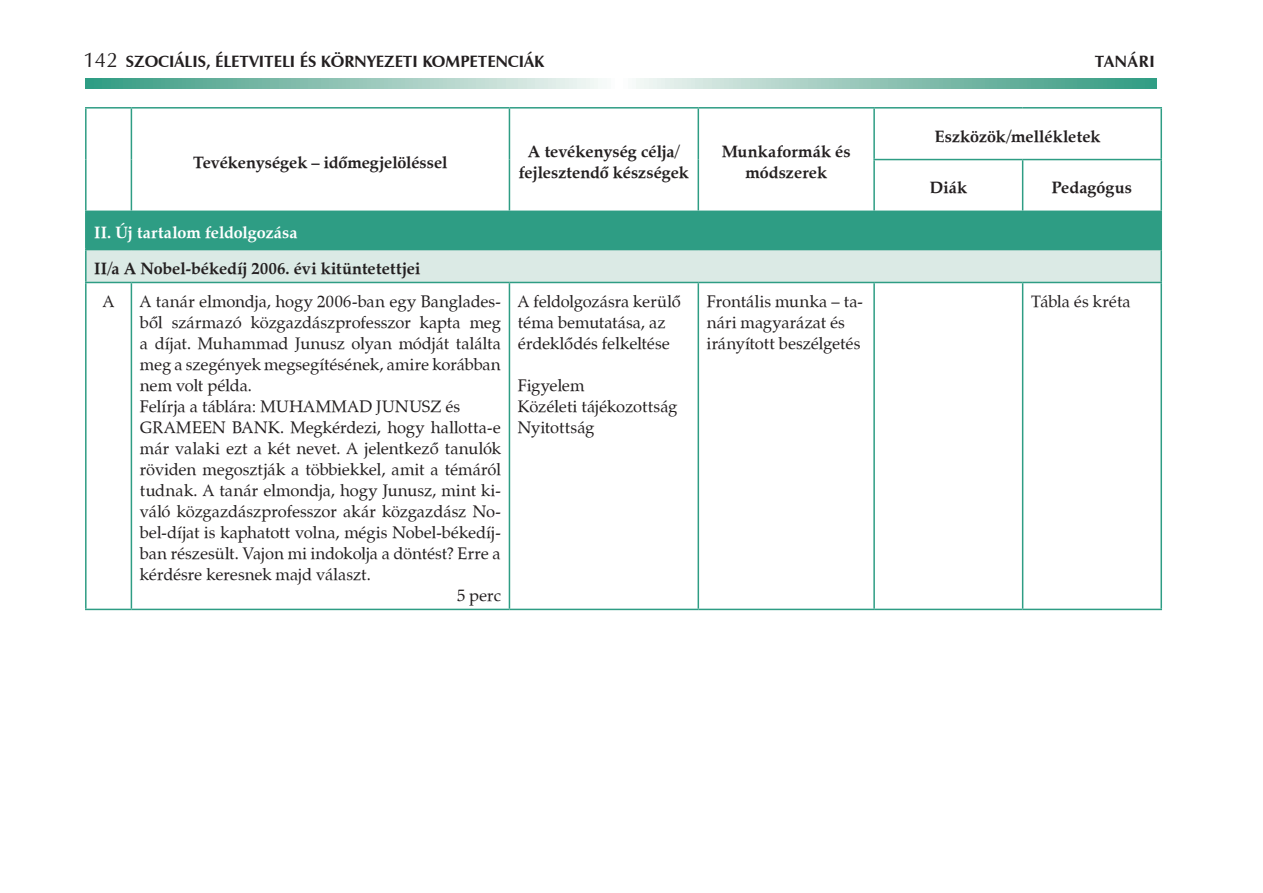
<style>
.page{position:relative;width:1263px;height:893px;background:#fff}
.page>*{position:absolute;margin:0;border:0;box-sizing:border-box;transform-origin:0 0}
.t1{font:16.5px/21px "Zapf Calligraphic 801 PFL Normal";color:#231f20}
.t2{font:16.5px/21px "Zapf Calligraphic 801 PFL Bold";color:#231f20;text-align:center}
.t3{font:16.5px "Zapf Humanist 601 PFL Bold";color:#231f20}
.t4{font:16.5px "Zapf Calligraphic 801 PFL Normal";letter-spacing:.02em;color:#231f20}
.t5{font:16.5px "Zapf Calligraphic 801 PFL Bold";letter-spacing:.015em;color:#fff}
.s1{font-family:"Zapf Humanist 601 PFL Normal";font-size:21px}
</style>
<div class="page">
<svg style="left:85px;top:78px;width:1072px;height:11px"></svg>
<div style="left:86px;top:211px;width:1075px;height:39px;background:#2e9d84"></div>
<div style="left:86px;top:250px;width:1075px;height:32px;background:#dbeae5"></div>
<hr style="left:85px;top:107px;width:46px;height:2px;background:#2e9d84">
<hr style="left:85px;top:109px;width:2px;height:51px;background:#2e9d84">
<hr style="left:131px;top:107px;width:378px;height:2px;background:#2e9d84">
<hr style="left:131px;top:109px;width:1px;height:51px;background:#2e9d84">
<hr style="left:509px;top:107px;width:189px;height:2px;background:#2e9d84">
<hr style="left:509px;top:109px;width:1px;height:51px;background:#2e9d84">
<hr style="left:698px;top:107px;width:176px;height:2px;background:#2e9d84">
<hr style="left:697px;top:109px;width:2px;height:51px;background:#2e9d84">
<hr style="left:874px;top:107px;width:149px;height:2px;background:#2e9d84">
<hr style="left:873px;top:109px;width:2px;height:50px;background:#2e9d84">
<hr style="left:1023px;top:107px;width:139px;height:2px;background:#2e9d84">
<hr style="left:1160px;top:109px;width:2px;height:50px;background:#2e9d84">
<hr style="left:85px;top:160px;width:2px;height:51px;background:#2e9d84">
<hr style="left:131px;top:160px;width:1px;height:51px;background:#2e9d84">
<hr style="left:509px;top:160px;width:1px;height:51px;background:#2e9d84">
<hr style="left:697px;top:160px;width:2px;height:51px;background:#2e9d84">
<hr style="left:873px;top:159px;width:150px;height:1px;background:#2e9d84">
<hr style="left:873px;top:160px;width:2px;height:51px;background:#2e9d84">
<hr style="left:1023px;top:159px;width:139px;height:1px;background:#2e9d84">
<hr style="left:1022px;top:160px;width:1px;height:51px;background:#2e9d84">
<hr style="left:1160px;top:160px;width:2px;height:51px;background:#2e9d84">
<hr style="left:85px;top:211px;width:46px;height:1px;background:#2e9d84">
<hr style="left:85px;top:212px;width:2px;height:37px;background:#2e9d84">
<hr style="left:1023px;top:211px;width:139px;height:1px;background:#2e9d84">
<hr style="left:1160px;top:212px;width:2px;height:37px;background:#2e9d84">
<hr style="left:85px;top:249px;width:46px;height:1px;background:#2e9d84">
<hr style="left:85px;top:250px;width:2px;height:32px;background:#2e9d84">
<hr style="left:1023px;top:249px;width:139px;height:1px;background:#2e9d84">
<hr style="left:1160px;top:250px;width:2px;height:32px;background:#2e9d84">
<hr style="left:85px;top:282px;width:46px;height:1px;background:#2e9d84">
<hr style="left:85px;top:283px;width:2px;height:326px;background:#2e9d84">
<hr style="left:131px;top:282px;width:378px;height:1px;background:#2e9d84">
<hr style="left:131px;top:283px;width:1px;height:326px;background:#2e9d84">
<hr style="left:509px;top:282px;width:189px;height:1px;background:#2e9d84">
<hr style="left:509px;top:283px;width:1px;height:326px;background:#2e9d84">
<hr style="left:698px;top:282px;width:176px;height:1px;background:#2e9d84">
<hr style="left:697px;top:283px;width:2px;height:326px;background:#2e9d84">
<hr style="left:874px;top:282px;width:149px;height:1px;background:#2e9d84">
<hr style="left:873px;top:283px;width:2px;height:326px;background:#2e9d84">
<hr style="left:1023px;top:282px;width:139px;height:1px;background:#2e9d84">
<hr style="left:1022px;top:283px;width:1px;height:326px;background:#2e9d84">
<hr style="left:1160px;top:283px;width:2px;height:326px;background:#2e9d84">
<hr style="left:85px;top:609px;width:46px;height:1px;background:#2e9d84">
<hr style="left:131px;top:609px;width:378px;height:1px;background:#2e9d84">
<hr style="left:509px;top:609px;width:189px;height:1px;background:#2e9d84">
<hr style="left:698px;top:609px;width:176px;height:1px;background:#2e9d84">
<hr style="left:874px;top:609px;width:149px;height:1px;background:#2e9d84">
<hr style="left:1023px;top:609px;width:139px;height:1px;background:#2e9d84">
<p class="t3" style="left:83px;top:51px;width:462px"><span class="s1">142</span> Szociális, életviteli és környezeti kompetenciák</p>
<p class="t3" style="left:1095px;top:51px;width:43px">tanÁRI</p>
<p class="t2" style="left:193px;top:151px;width:256px">Tevékenységek – időmegjelöléssel</p>
<p class="t2" style="left:519px;top:141px;width:172px">A tevékenység célja/ fejlesztendő készségek</p>
<p class="t2" style="left:722px;top:141px;width:131px">Munkaformák és módszerek</p>
<p class="t2" style="left:935px;top:125px;width:167px">Eszközök/mellékletek</p>
<p class="t2" style="left:930px;top:177px;width:39px">Diák</p>
<p class="t2" style="left:1052px;top:177px;width:82px">Pedagógus</p>
<p class="t5" style="left:94px;top:222px;width:205px">II . Új tartalom feldolgozása</p>
<p class="t2" style="left:94px;top:258px;width:327px">II/a A Nobel-békedíj 2006. évi kitüntetettjei</p>
<p class="t1" style="left:103px;top:291px;width:13px">A</p>
<p class="t1" style="left:140px;top:291px;width:362px">A tanár elmondja, hogy 2006-ban egy Banglades-</p>
<p class="t1" style="left:140px;top:312px;width:362px">ből származó közgazdászprofesszor kapta meg</p>
<p class="t1" style="left:140px;top:333px;width:362px">a díjat. Muhammad Junusz olyan módját találta</p>
<p class="t1" style="left:140px;top:354px;width:362px">meg a szegények megsegítésének, amire korábban</p>
<p class="t1" style="left:140px;top:375px;width:113px">nem volt példa.</p>
<p class="t4" style="left:140px;top:396px;width:322px">Felírja a táblára: MUHAMMAD JUNUSZ és</p>
<p class="t1" style="left:140px;top:417px;width:362px">GRAMEEN BANK. Megkérdezi, hogy hallotta-e</p>
<p class="t1" style="left:140px;top:438px;width:362px">már valaki ezt a két nevet. A jelentkező tanulók</p>
<p class="t1" style="left:140px;top:459px;width:362px">röviden megosztják a többiekkel, amit a témáról</p>
<p class="t1" style="left:140px;top:480px;width:362px">tudnak. A tanár elmondja, hogy Junusz, mint ki-</p>
<p class="t1" style="left:140px;top:501px;width:362px">váló közgazdászprofesszor akár közgazdász No-</p>
<p class="t1" style="left:140px;top:522px;width:362px">bel-díjat is kaphatott volna, mégis Nobel-békedíj-</p>
<p class="t1" style="left:140px;top:543px;width:362px">ban részesült. Vajon mi indokolja a döntést? Erre a</p>
<p class="t1" style="left:140px;top:564px;width:232px">kérdésre keresnek majd választ.</p>
<p class="t1" style="left:457px;top:585px;width:45px">5 perc</p>
<p class="t1" style="left:518px;top:291px;width:164px">A feldolgozásra kerülő téma bemutatása, az érdeklődés felkeltése</p>
<p class="t1" style="left:518px;top:375px;width:161px">Figyelem<br>Közéleti tájékozottság<br>Nyitottság</p>
<p class="t1" style="left:707px;top:291px;width:158px">Frontális munka – ta&shy;nári magyarázat és irányított beszélgetés</p>
<p class="t1" style="left:1031px;top:291px;width:101px">Tábla és kréta</p>
</div>
